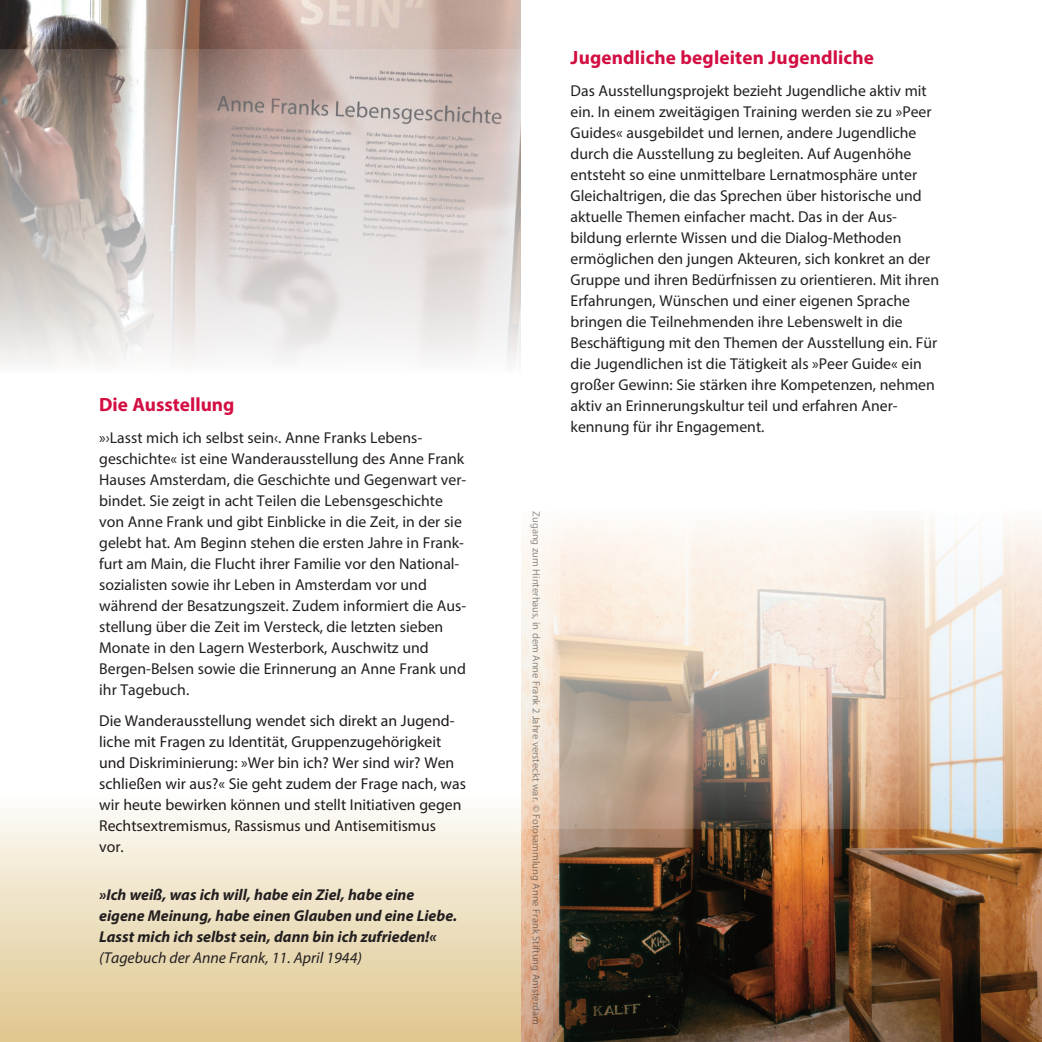
<style>
.page{position:relative;width:1042px;height:1042px;background:#fff}
.page>*{position:absolute;margin:0;border:0;box-sizing:border-box;transform-origin:0 0}
.t1{font:700 19.25px "Myriad Pro";letter-spacing:.005em;color:#d20e42}
.t2{font:15.75px/21px "Myriad Pro";color:#231f20}
.t3{font:15.75px/21px "Myriad Pro";color:#1f1a19}
.t4{font:italic 700 15.75px/21px "Myriad Pro";color:#231f20}
.t5{font:10.5px "Myriad Pro";color:rgb(35 31 32/.5)}
.s1{font-weight:400}
</style>
<div class="page">
<div style="left:0;top:794px;width:521px;height:248px;background:linear-gradient(to bottom,#fdfcf9,#dfc68d)"></div>
<img style="left:521px;top:828px;width:521px;height:214px">
<img style="left:0;top:0;width:520px;height:50px">
<svg style="left:0;top:50px;width:521px;height:313px;background:#d1c8c4"></svg>
<svg style="left:518px;top:519px;width:524px;height:309px;background:#dfcfc0"></svg>
<p class="t1" style="left:99px;top:397px;width:137px">Die Ausstellung</p>
<p class="t2" style="left:99px;top:428px;width:369px">»›Lasst mich ich selbst sein‹. Anne Franks Lebens - geschichte« ist eine Wanderaus stellung des Anne Frank Hauses Amsterdam, die Geschichte und Gegenwart ver&shy;bindet. Sie zeigt in acht Teilen die Lebens geschichte von Anne Frank und gibt Einblicke in die Zeit, in der sie gelebt hat. Am Beginn stehen die ersten Jahre in Frank&shy;furt am Main, die Flucht ihrer Familie vor den National - sozialisten sowie ihr Leben in Amsterdam vor und während der Besatzungs zeit. Zudem informiert die Aus&shy;stellung über die Zeit im Versteck, die letzten sieben Monate in den Lagern Westerbork, Auschwitz und Bergen-Belsen sowie die Erinnerung an Anne Frank und ihr Tagebuch.</p>
<p class="t3" style="left:99px;top:712px;width:368px">Die Wanderausstellung wendet sich direkt an Jugend - liche mit Fragen zu Identität, Gruppen zugehörigkeit und Diskriminierung: »Wer bin ich? Wer sind wir? Wen schließen wir aus?« Sie geht zudem der Frage nach, was wir heute bewirken können und stellt Initiativen gegen Rechts extremismus, Rassismus und Antisemitismus</p>
<p class="t3" style="left:99px;top:838px;width:26px">vor.</p>
<p class="t4" style="left:99px;top:886px;width:317px">»Ich weiß, was ich will, habe ein Ziel, habe eine</p>
<p class="t4" style="left:99px;top:907px;width:360px">eigene Meinung, habe einen Glauben und eine Liebe.<br>Lasst mich ich selbst sein, dann bin ich zufrieden!« <span class="s1">(Tagebuch der Anne Frank, 11. April 1944)</span></p>
<p class="t1" style="left:570px;top:50px;width:305px">Jugendliche begleiten Jugendliche</p>
<p class="t2" style="left:570px;top:81px;width:370px">Das Ausstellungsprojekt bezieht Jugendliche aktiv mit ein. In einem zweitägigen Training werden sie zu »Peer Guides« ausgebildet und lernen, andere Jugendliche durch die Ausstellung zu begleiten. Auf Augenhöhe entsteht so eine unmittelbare Lernatmosphäre unter Gleichaltrigen, die das Sprechen über historische und aktuelle Themen einfacher macht. Das in der Aus - bildung erlernte Wissen und die Dialog-Methoden ermöglichen den jungen Akteuren, sich konkret an der Gruppe und ihren Bedürfnissen zu orientieren. Mit ihren Erfahrungen, Wünschen und einer eigenen Sprache bringen die Teilnehmenden ihre Lebenswelt in die Beschäftigung mit den Themen der Ausstellung ein. Für die Jugendlichen ist die Tätigkeit als »Peer Guide« ein großer Gewinn: Sie stärken ihre Kompetenzen, nehmen aktiv an Erinnerungskultur teil und erfahren Aner - kennung für ihr Engagement.</p>
<p class="t5" style="left:540px;top:511px;width:515px;rotate:90deg">Zugang zum Hinterhaus, in dem Anne Frank 2 Jahre versteckt war. © Fotosammlung Anne Frank Stiftung Amsterdam</p>
</div>
